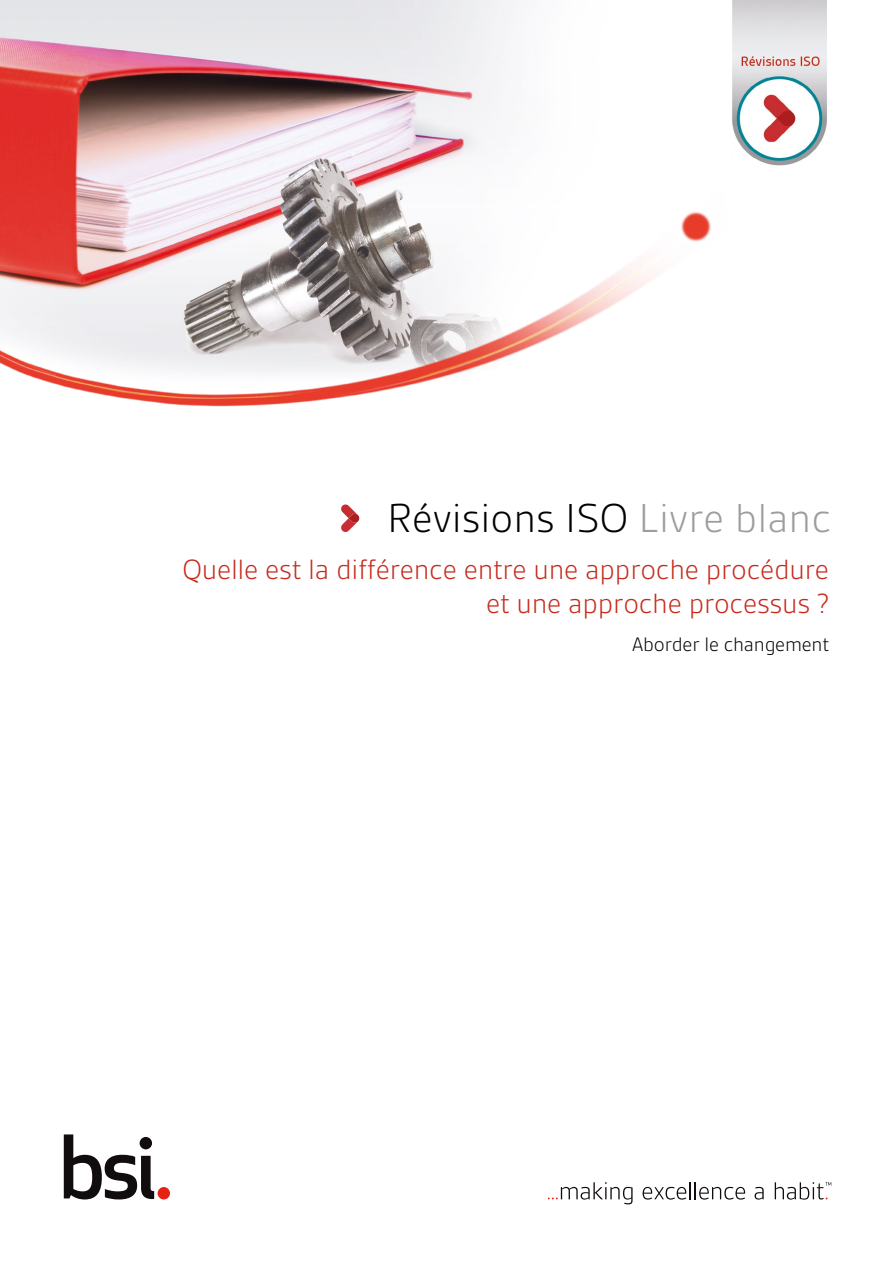
<style>
.page{position:relative;width:893px;height:1263px;background:#fff}
.page>*{position:absolute;margin:0;border:0;box-sizing:border-box;transform-origin:0 0}
.t1{font:300 43.5px "BSI Gesta";color:#000}
.t2{font:300 30px/34.5px "BSI Gesta";letter-spacing:-.01em;color:#c62a1b;text-align:right}
.t3{font:300 21px "BSI Gesta";letter-spacing:-.01em;color:#000}
.s1{color:#9d9d9c}
</style>
<div class="page">
<svg style="left:64px;top:1134px;width:90px;height:65px"></svg>
<div style="left:158px;top:1187px;width:12px;height:12px;background:#e42313;border-radius:50%"></div>
<svg style="left:548px;top:1182px;width:85px;height:22px"></svg>
<svg style="left:643px;top:1182px;width:102px;height:17px"></svg>
<svg style="left:755px;top:1187px;width:9px;height:12px"></svg>
<svg style="left:775px;top:1182px;width:56px;height:17px"></svg>
<svg style="left:341px;top:504px;width:19px;height:28px"></svg>
<img style="left:0;top:0;width:827px;height:407px">
<h1 class="t1" style="left:388px;top:496px;width:445px">Révisions ISO <span class="s1">Livre blanc</span></h1>
<p class="t2" style="left:182px;top:552px;width:648px">Quelle est la différence entre une approche procédure et une approche processus ?</p>
<p class="t3" style="left:632px;top:633px;width:199px">Aborder le changement</p>
</div>
